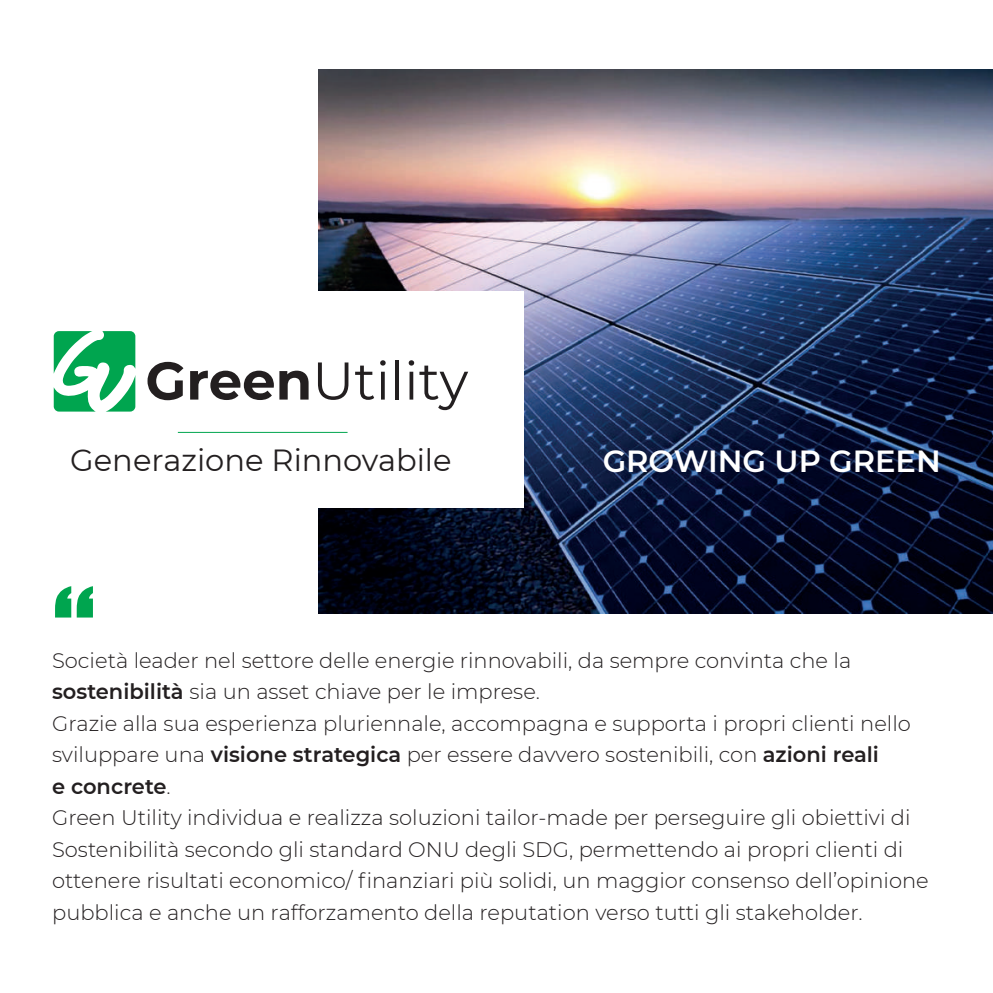
<style>
.page{position:relative;width:993px;height:993px;background:#fff}
.page>*{position:absolute;margin:0;border:0;box-sizing:border-box;transform-origin:0 0}
.t1{font:122.5px "Impact";color:#00a54f}
.t2{font:53.02px "Montserrat";color:#231f20}
.t3{font:30.45px "Montserrat";color:#231f20}
.t4{font:600 30.45px "Montserrat";color:#fff}
.t5{font:300 21px/31.5px "Montserrat";color:#231f20}
.s1{font-weight:700}
.s2{font-weight:600}
</style>
<div class="page">
<img style="left:318px;top:70px;width:675px;height:543px">
<div style="left:0;top:291px;width:523px;height:217px;background:#fff"></div>
<svg style="left:54px;top:331px;width:81px;height:80px"></svg>
<hr style="left:178px;top:432px;width:169px;height:1px;background:#00a54f">
<h2 class="t2" style="left:145px;top:344px;width:324px"><span class="s1">Green</span>Utility</h2>
<h3 class="t3" style="left:70px;top:439px;width:383px">Generazione Rinnovabile</h3>
<h3 class="t4" style="left:602px;top:440px;width:339px">GROWING UP GREEN</h3>
<h1 class="t1" style="left:53px;top:539px;width:44px">“</h1>
<p class="t5" style="left:52px;top:643px;width:877px">Società leader nel settore delle energie rinnovabili, da sempre convinta che la <span class="s2">sostenibilità</span> sia un asset chiave per le imprese.<br>Grazie alla sua esperienza pluriennale, accompagna e supporta i propri clienti nello sviluppare una <span class="s2">visione strategica</span> per essere davvero sostenibili, con <span class="s2">azioni reali<br>e concrete</span>.<br>Green Utility individua e realizza soluzioni tailor-made per perseguire gli obiettivi di Sostenibilità secondo gli standard ONU degli SDG, permettendo ai propri clienti di ottenere risultati economico/ finanziari più solidi, un maggior consenso dell’opinione pubblica e anche un rafforzamento della reputation verso tutti gli stakeholder.</p>
</div>
